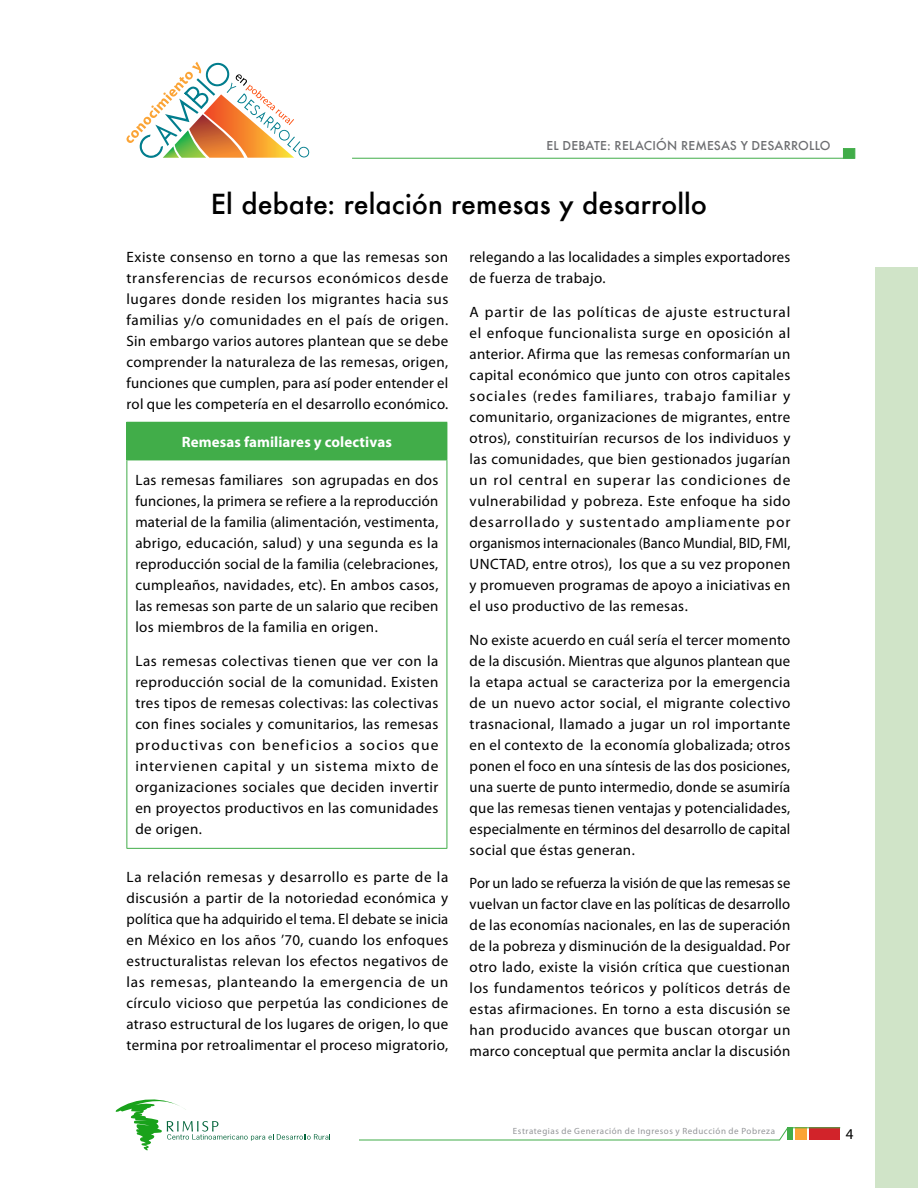
<style>
.page{position:relative;width:918px;height:1188px;background:#fff}
.page>*{position:absolute;margin:0;border:0;box-sizing:border-box;transform-origin:0 0}
.t1{font:500 27px "Futura";color:#000}
.t2{font:15px/21px "Myriad Pro";letter-spacing:.02em;color:#000;text-align:justify}
.t3{font:700 15px "Myriad Pro";letter-spacing:.005em;color:#fff}
.t4{font:500 12px "Futura";letter-spacing:.015em;color:#6d6e71}
.t5{font:9px "Myriad Pro";letter-spacing:.06em;color:#939598}
</style>
<div class="page">
<svg style="left:359px;top:1127px;width:482px;height:14px"></svg>
<svg style="left:126px;top:62px;width:183px;height:96px"></svg>
<svg style="left:115px;top:1099px;width:215px;height:51px"></svg>
<hr style="left:352px;top:158px;width:503px;height:1px;background:#41ad49">
<div style="left:843px;top:148px;width:12px;height:11px;background:#41ad49;border:1px solid #41ad49"></div>
<div style="left:876px;top:268px;width:42px;height:920px;background:#d0e4c8"></div>
<div style="left:127px;top:422px;width:320px;height:38px;background:#41ad49"></div>
<hr style="left:126px;top:422px;width:321px;height:1px;background:#41ad49">
<hr style="left:126px;top:423px;width:1px;height:37px;background:#41ad49">
<hr style="left:447px;top:423px;width:1px;height:37px;background:#41ad49">
<hr style="left:126px;top:460px;width:321px;height:1px;background:#41ad49">
<hr style="left:126px;top:460px;width:1px;height:388px;background:#41ad49">
<hr style="left:447px;top:460px;width:1px;height:388px;background:#41ad49">
<hr style="left:126px;top:848px;width:321px;height:1px;background:#41ad49">
<p class="t4" style="left:546px;top:137px;width:286px">EL DEBATE: RELACIÓN REMESAS Y DESARROLLO</p>
<h1 class="t1" style="left:211px;top:185px;width:498px">El debate: relación remesas y desarrollo</h1>
<p class="t2" style="left:126px;top:246px;width:323px">Existe consenso en torno a que las remesas son transferencias de recursos económicos desde lugares donde residen los migrantes hacia sus familias y/o comunidades en el país de origen.<br>Sin embargo varios autores plantean que se debe comprender la naturaleza de las remesas, origen, funciones que cumplen, para así poder entender el rol que les competería en el desarrollo económico.</p>
<p class="t3" style="left:182px;top:432px;width:211px">Remesas familiares y colectivas</p>
<p class="t2" style="left:135px;top:470px;width:305px">Las remesas familiares son agrupadas en dos funciones, la primera se refiere a la reproducción material de la familia (alimentación, vestimenta, abrigo, educación, salud) y una segunda es la reproducción social de la familia (celebraciones, cumpleaños, navidades, etc). En ambos casos, las remesas son parte de un salario que reciben los miembros de la familia en origen.</p>
<p class="t2" style="left:135px;top:650px;width:305px">Las remesas colectivas tienen que ver con la reproducción social de la comunidad. Existen tres tipos de remesas colectivas: las colectivas con fines sociales y comunitarios, las remesas productivas con beneficios a socios que intervienen capital y un sistema mixto de organizaciones sociales que deciden invertir en proyectos productivos en las comunidades de origen.</p>
<p class="t2" style="left:126px;top:867px;width:323px">La relación remesas y desarrollo es parte de la discusión a partir de la notoriedad económica y política que ha adquirido el tema. El debate se inicia en México en los años ’70, cuando los enfoques estructuralistas relevan los efectos negativos de las remesas, planteando la emergencia de un círculo vicioso que perpetúa las condiciones de atraso estructural de los lugares de origen, lo que termina por retroalimentar el proceso migratorio,</p>
<p class="t2" style="left:470px;top:246px;width:322px">relegando a las localidades a simples exportadores de fuerza de trabajo.</p>
<p class="t2" style="left:470px;top:301px;width:322px">A partir de las políticas de ajuste estructural el enfoque funcionalista surge en oposición al anterior. Afirma que las remesas conformarían un capital económico que junto con otros capitales sociales (redes familiares, trabajo familiar y comunitario, organizaciones de migrantes, entre otros), constituirían recursos de los individuos y las comunidades, que bien gestionados jugarían un rol central en superar las condiciones de vulnerabilidad y pobreza. Este enfoque ha sido desarrollado y sustentado ampliamente por organismos internacionales (Banco Mundial, BID, FMI, UNCTAD, entre otros), los que a su vez proponen y promueven programas de apoyo a iniciativas en el uso productivo de las remesas.</p>
<p class="t2" style="left:470px;top:629px;width:322px">No existe acuerdo en cuál sería el tercer momento de la discusión. Mientras que algunos plantean que la etapa actual se caracteriza por la emergencia de un nuevo actor social, el migrante colectivo trasnacional, llamado a jugar un rol importante en el contexto de la economía globalizada; otros ponen el foco en una síntesis de las dos posiciones, una suerte de punto intermedio, donde se asumiría que las remesas tienen ventajas y potencialidades, especialmente en términos del desarrollo de capital social que éstas generan.</p>
<p class="t2" style="left:470px;top:873px;width:322px">Por un lado se refuerza la visión de que las remesas se vuelvan un factor clave en las políticas de desarrollo de las economías nacionales, en las de superación de la pobreza y disminución de la desigualdad. Por otro lado, existe la visión crítica que cuestionan los fundamentos teóricos y políticos detrás de estas afirmaciones. En torno a esta discusión se han producido avances que buscan otorgar un marco conceptual que permita anclar la discusión</p>
<p class="t5" style="left:513px;top:1125px;width:264px">Estrategias de Generación de Ingresos y Reducción de Pobreza</p>
<p class="t2" style="left:846px;top:1123px;width:9px">4</p>
</div>
